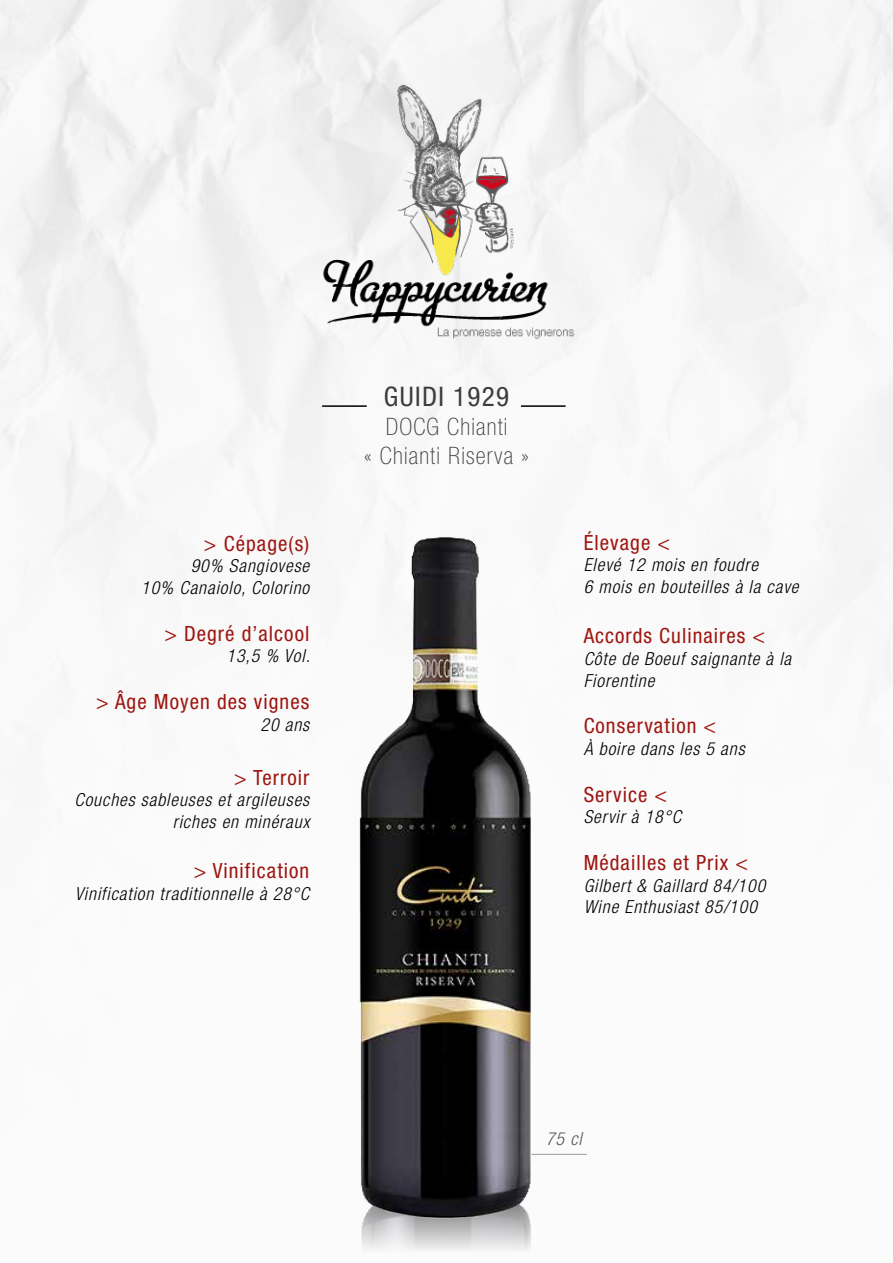
<style>
.page{position:relative;width:893px;height:1263px;background:#fff}
.page>*{position:absolute;margin:0;border:0;box-sizing:border-box;transform-origin:0 0}
.t1{font:condensed 27px "Helvetica Neue LT Std";letter-spacing:.05em;color:#3c3c3b}
.t2{font:100 condensed 24px/28.8px "Helvetica Neue LT Std";letter-spacing:.05em;color:#3c3c3b;text-align:center}
.t3{font:condensed 21px "Helvetica Neue LT Std";letter-spacing:.05em;color:#9e1510}
.t4{font:italic 300 condensed 18px/21.6px "Helvetica Neue LT Std";letter-spacing:.05em;color:#000}
.t5{font:italic 300 condensed 18px "Helvetica Neue LT Std";color:#575756}
</style>
<div class="page">
<img style="left:354px;top:1183px;width:183px;height:69px">
<img style="left:306px;top:67px;width:281px;height:274px">
<img style="left:355px;top:526px;width:183px;height:694px">
<hr style="left:322px;top:405px;width:45px;height:2px;background:#000">
<hr style="left:521px;top:405px;width:45px;height:2px;background:#000">
<hr style="left:531px;top:1154px;width:56px;height:1px;background:#9d9d9c">
<p class="t3" style="left:204px;top:531px;width:107px">&gt; Cépage(s)</p>
<p class="t4" style="left:141px;top:556px;width:170px;text-align:right">90% Sangiovese<br>10% Canaiolo, Colorino</p>
<p class="t3" style="left:164px;top:621px;width:146px">&gt; Degré d’alcool</p>
<p class="t4" style="left:226px;top:646px;width:85px">13,5 % Vol.</p>
<p class="t3" style="left:96px;top:690px;width:215px">&gt; Âge Moyen des vignes</p>
<p class="t4" style="left:261px;top:714px;width:50px">20 ans</p>
<p class="t3" style="left:234px;top:765px;width:77px">&gt; Terroir</p>
<p class="t4" style="left:74px;top:790px;width:236px;text-align:right">Couches sableuses et argileuses riches en minéraux</p>
<p class="t3" style="left:194px;top:859px;width:117px">&gt; Vinification</p>
<p class="t4" style="left:75px;top:883px;width:236px">Vinification traditionnelle à 28°C</p>
<h1 class="t1" style="left:384px;top:381px;width:127px">GUIDI 1929</h1>
<h2 class="t2" style="left:364px;top:412px;width:167px">DOCG Chianti<br>« Chianti Riserva »</h2>
<p class="t3" style="left:584px;top:530px;width:88px">Élevage &lt;</p>
<p class="t4" style="left:584px;top:555px;width:216px">Elevé 12 mois en foudre<br>6 mois en bouteilles à la cave</p>
<p class="t3" style="left:584px;top:624px;width:183px">Accords Culinaires &lt;</p>
<p class="t4" style="left:584px;top:648px;width:209px">Côte de Boeuf saignante à la<br>Fiorentine</p>
<p class="t3" style="left:584px;top:714px;width:134px">Conservation &lt;</p>
<p class="t4" style="left:584px;top:738px;width:163px">À boire dans les 5 ans</p>
<p class="t3" style="left:584px;top:782px;width:85px">Service &lt;</p>
<p class="t4" style="left:584px;top:807px;width:99px">Servir à 18°C</p>
<p class="t3" style="left:584px;top:851px;width:166px">Médailles et Prix &lt;</p>
<p class="t4" style="left:584px;top:875px;width:183px">Gilbert &amp; Gaillard 84/100<br>Wine Enthusiast 85/100</p>
<p class="t5" style="left:546px;top:1128px;width:37px">75 cl</p>
</div>
